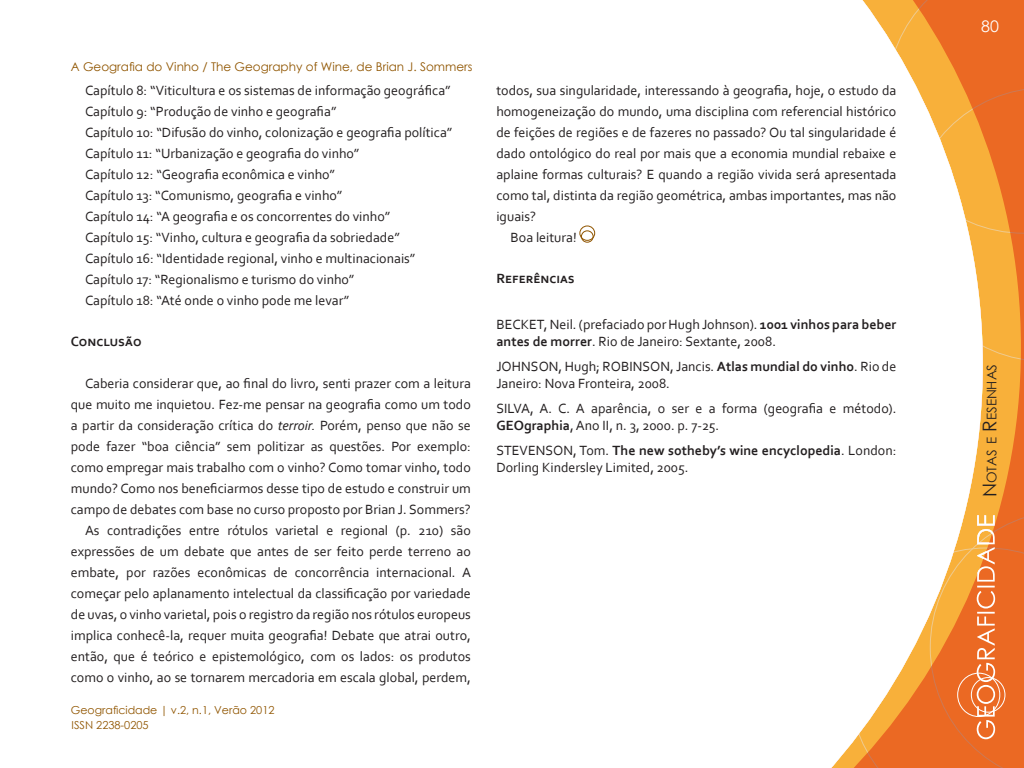
<style>
.page{position:relative;width:1024px;height:768px;background:#fff}
.page>*{position:absolute;margin:0;border:0;box-sizing:border-box;transform-origin:0 0}
.t1{font:16px "Century Gothic";color:#fff}
.corpo{font:14px/21px "Corbel";color:#231f20;text-align:justify}
.referencias{font:14px/16.8px "Corbel";color:#231f20}
.Título_N_1{font:700 14px "Corbel";color:#231f20}
.t2{font:13.3px "Century Gothic";color:#231f20}
.t3{font:12px "Century Gothic";color:#905500}
.t4{font:11px "Century Gothic";color:#905500}
.s1{font-style:italic}
.s2{font-weight:700}
.s3{font-size:19px}
</style>
<div class="page">
<svg style="left:1021px;top:87px;width:3px;height:275px"></svg>
<svg style="left:1021px;top:510px;width:3px;height:258px"></svg>
<svg style="left:579px;top:0;width:442px;height:768px"></svg>
<div style="left:581px;top:231px;width:12px;height:11px;border:1px solid #905500;border-radius:50%"></div>
<div style="left:580px;top:226px;width:15px;height:15px;border:1px solid #905500;border-radius:50%"></div>
<p class="t3" style="left:71px;top:58px;width:403px">A Geografia do Vinho / The Geography of Wine, de Brian J. Sommers</p>
<p class="corpo" style="left:85px;top:80px;width:367px">Capítulo 8: “Viticultura e os sistemas de informação geográfica”</p>
<p class="corpo" style="left:85px;top:101px;width:253px">Capítulo 9: “Produção de vinho e geografia”</p>
<p class="corpo" style="left:85px;top:122px;width:369px">Capítulo 10: “Difusão do vinho, colonização e geografia política”</p>
<p class="corpo" style="left:85px;top:143px;width:276px">Capítulo 11: “Urbanização e geografia do vinho”</p>
<p class="corpo" style="left:85px;top:164px;width:252px">Capítulo 12: “Geografia econômica e vinho”</p>
<p class="corpo" style="left:85px;top:185px;width:259px">Capítulo 13: “Comunismo, geografia e vinho”</p>
<p class="corpo" style="left:85px;top:206px;width:307px">Capítulo 14: “A geografia e os concorrentes do vinho”</p>
<p class="corpo" style="left:85px;top:227px;width:316px">Capítulo 15: “Vinho, cultura e geografia da sobriedade”</p>
<p class="corpo" style="left:85px;top:248px;width:332px">Capítulo 16: “Identidade regional, vinho e multinacionais”</p>
<p class="corpo" style="left:85px;top:269px;width:271px">Capítulo 17: “Regionalismo e turismo do vinho”</p>
<p class="corpo" style="left:85px;top:290px;width:266px">Capítulo 18: “Até onde o vinho pode me levar”</p>
<p class="Título_N_1" style="left:71px;top:333px;width:72px">Conclusão</p>
<p class="corpo" style="left:71px;top:373px;width:402px;text-indent:14px">Caberia considerar que, ao final do livro, senti prazer com a leitura que muito me inquietou. Fez-me pensar na geografia como um todo a partir da consideração crítica do <span class="s1">terroir.</span> Porém, penso que não se pode fazer “boa ciência” sem politizar as questões. Por exemplo: como empregar mais trabalho com o vinho? Como tomar vinho, todo mundo? Como nos beneficiarmos desse tipo de estudo e construir um campo de debates com base no curso proposto por Brian J. Sommers?</p>
<p class="corpo" style="left:71px;top:520px;width:402px;text-indent:14px">As contradições entre rótulos varietal e regional (p. 210) são expressões de um debate que antes de ser feito perde terreno ao embate, por razões econômicas de concorrência internacional. A começar pelo aplanamento intelectual da classificação por variedade de uvas, o vinho varietal, pois o registro da região nos rótulos europeus implica conhecê-la, requer muita geografia! Debate que atrai outro, então, que é teórico e epistemológico, com os lados: os produtos como o vinho, ao se tornarem mercadoria em escala global, perdem,</p>
<p class="t4" style="left:71px;top:702px;width:205px">Geograficidade | v.2, n.1, Verão 2012</p>
<p class="t4" style="left:72px;top:717px;width:79px">ISSN 2238-0205</p>
<p class="corpo" style="left:496px;top:80px;width:402px">todos, sua singularidade, interessando à geografia, hoje, o estudo da homogeneização do mundo, uma disciplina com referencial histórico de feições de regiões e de fazeres no passado? Ou tal singularidade é dado ontológico do real por mais que a economia mundial rebaixe e aplaine formas culturais? E quando a região vivida será apresentada como tal, distinta da região geométrica, ambas importantes, mas não iguais?</p>
<p class="corpo" style="left:511px;top:227px;width:68px">Boa leitura!</p>
<p class="Título_N_1" style="left:496px;top:270px;width:80px">Referências</p>
<p class="referencias" style="left:496px;top:315px;width:402px">BECKET, Neil. (prefaciado por Hugh Johnson). <span class="s2">1001 vinhos para beber antes de morrer</span>. Rio de Janeiro: Sextante, 2008.</p>
<p class="referencias" style="left:496px;top:357px;width:402px">JOHNSON, Hugh; ROBINSON, Jancis. <span class="s2">Atlas mundial do vinho</span>. Rio de<br>Janeiro: Nova Fronteira, 2008.</p>
<p class="referencias" style="left:496px;top:400px;width:402px">SILVA, A. C. A aparência, o ser e a forma (geografia e método).<br><span class="s2">GEOgraphia</span>, Ano II, n. 3, 2000. p. 7-25.</p>
<p class="referencias" style="left:496px;top:442px;width:402px">STEVENSON, Tom. <span class="s2">The new sotheby’s wine encyclopedia</span>. London:<br>Dorling Kindersley Limited, 2005.</p>
<p class="t1" style="left:981px;top:15px;width:19px">80</p>
<p class="t2" style="left:982px;top:497px;width:135px;rotate:-90deg"><span class="s3">N</span>otas e <span class="s3">R</span>esen has</p>
</div>
